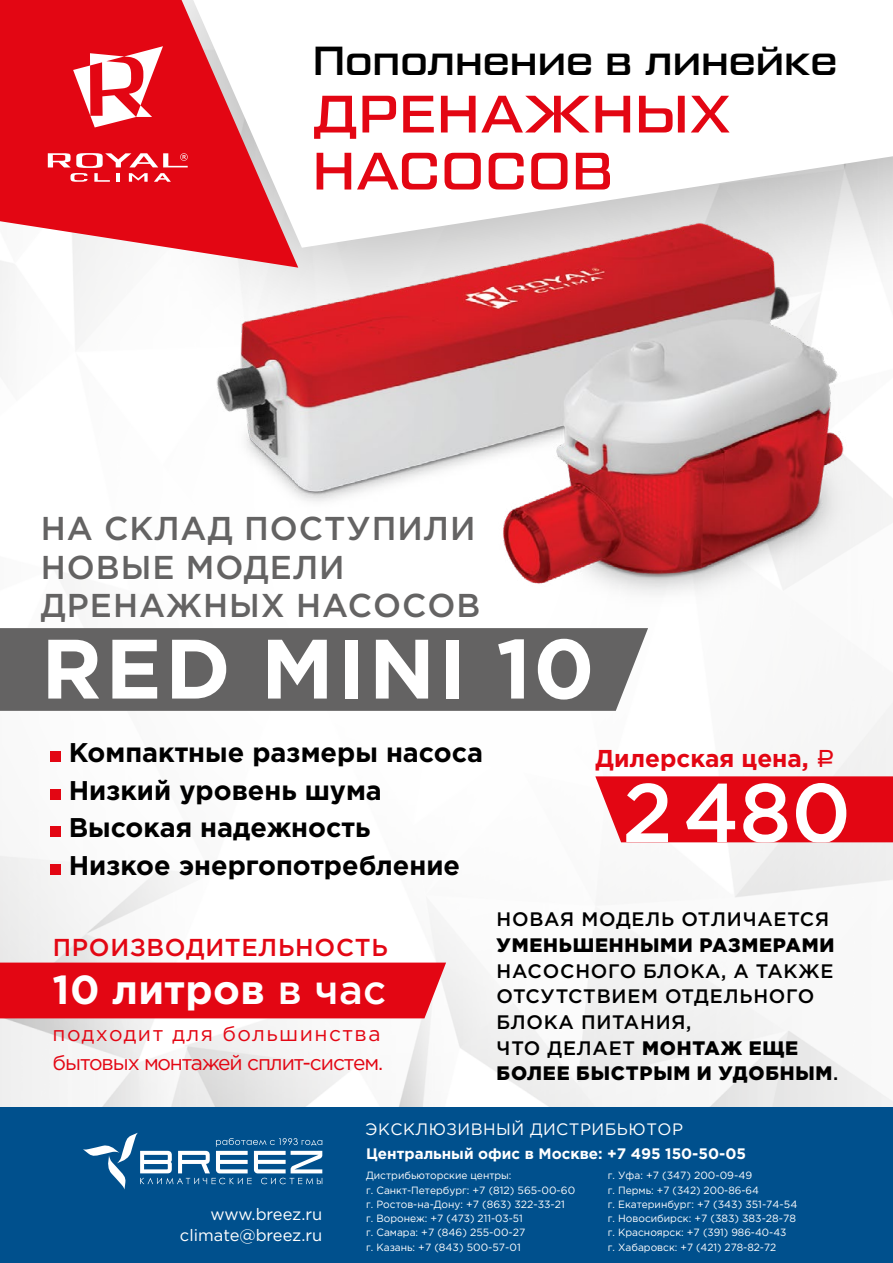
<style>
.page{position:relative;width:893px;height:1263px;background:#fff}
.page>*{position:absolute;margin:0;border:0;box-sizing:border-box;transform-origin:0 0}
.t1{font:700 84px "Gotham Pro";letter-spacing:.04em;color:#fff}
.t2{font:500 83.4px "Gotham Pro";color:#fff}
.t3{font:500 52.5px/57px "Tactic Sans";letter-spacing:.04em;color:#e30613}
.t4{font:500 40.5px "Tactic Sans";color:#000}
.t5{font:700 40.5px "Gotham Pro";letter-spacing:.01em;color:#fff}
.t6{font:500 33px/38.5px "Gotham Pro";letter-spacing:.03em;color:#646363}
.t7{font:700 27px/37.5px "Gotham Pro";color:#000}
.t8{font:500 24.45px "Gotham Pro";letter-spacing:.03em;color:#e30613}
.t9{font:700 24.3px "Gotham Pro";color:#e30613}
.t10{font:21px/28.5px "Gotham Pro";letter-spacing:-.05em;color:#e30613}
.t11{font:500 19.5px/25.7px "Gotham Pro";letter-spacing:.04em;color:#000}
.t12{font:900 19.5px "Gotham Pro";letter-spacing:.04em;color:#000}
.t13{font:16.5px/21px "Gotham Pro";color:#fff;text-align:right}
.t14{font:16.5px "Gotham Pro";letter-spacing:.03em;color:#fff}
.t15{font:700 15.15px "Gotham Pro";color:#fff}
.t16{font:10.5px/14.2px "Gotham Pro";color:#fff}
.s1{font-weight:500}
.s2{font-family:"ALS Rubl";font-weight:400}
.s3{font-weight:900}
</style>
<div class="page">
<img style="left:0;top:268px;width:893px;height:838px">
<div style="left:67px;top:0;width:826px;height:376px;background:#fff"></div>
<svg style="left:0;top:0;width:246px;height:268px;fill:#e30613"></svg>
<svg style="left:48px;top:153px;width:97px;height:29px"></svg>
<svg style="left:73px;top:46px;width:90px;height:81px"></svg>
<div style="left:50px;top:751px;width:11px;height:11px;background:#e30613"></div>
<div style="left:50px;top:789px;width:11px;height:10px;background:#e30613"></div>
<div style="left:50px;top:826px;width:11px;height:11px;background:#e30613"></div>
<div style="left:50px;top:864px;width:11px;height:10px;background:#e30613"></div>
<div style="left:0;top:962px;width:446px;height:56px;background:#e30613"></div>
<img style="left:145px;top:120px;width:748px;height:528px">
<div style="left:595px;top:776px;width:298px;height:66px;background:#e30613"></div>
<div style="left:0;top:628px;width:648px;height:83px;background:#646363"></div>
<div style="left:0;top:1106px;width:893px;height:157px;background:#00508d"></div>
<svg style="left:83px;top:1133px;width:239px;height:56px"></svg>
<h3 class="t4" style="left:313px;top:40px;width:526px">Пополнение в линейке</h3>
<h3 class="t3" style="left:313px;top:86px;width:418px">ДРЕНАЖНЫХ<br>НАСОСОВ</h3>
<h3 class="t6" style="left:41px;top:508px;width:441px">НА СКЛАД ПОСТУПИЛИ<br>НОВЫЕ МОДЕЛИ<br>ДРЕНАЖНЫХ НАСОСОВ</h3>
<h1 class="t1" style="left:41px;top:620px;width:555px">RED MINI 10</h1>
<h3 class="t7" style="left:69px;top:733px;width:416px">Компактные размеры насоса<br>Низкий уровень шума<br>Высокая надежность<br>Низкое энергопотребление</h3>
<h3 class="t8" style="left:53px;top:933px;width:337px">ПРОИЗВОДИТЕЛЬНОСТЬ</h3>
<h3 class="t5" style="left:53px;top:966px;width:335px">10 литров <span class="s1">в час</span></h3>
<h3 class="t10" style="left:53px;top:1019px;width:332px">подходит для большинства бытовых монтажей сплит-систем.</h3>
<h3 class="t9" style="left:595px;top:745px;width:241px">Дилерская цена, <span class="s2">a</span></h3>
<h2 class="t2" style="left:622px;top:765px;width:230px">2480</h2>
<h3 class="t11" style="left:497px;top:906px;width:334px">НОВАЯ МОДЕЛЬ ОТЛИЧАЕТСЯ</h3>
<h3 class="t12" style="left:497px;top:934px;width:339px">УМЕНЬШЕННЫМИ РАЗМЕРАМИ</h3>
<h3 class="t11" style="left:497px;top:957px;width:343px">НАСОСНОГО БЛОКА, А ТАКЖЕ<br>ОТСУТСТВИЕМ ОТДЕЛЬНОГО<br>БЛОКА ПИТАНИЯ,<br>ЧТО ДЕЛАЕТ <span class="s3">МОНТАЖ ЕЩЕ<br>БОЛЕЕ БЫСТРЫМ И УДОБНЫМ</span>.</h3>
<h3 class="t13" style="left:180px;top:1203px;width:144px">www.breez.ru climate@breez.ru</h3>
<h3 class="t14" style="left:365px;top:1120px;width:319px">ЭКСКЛЮЗИВНЫЙ ДИСТРИБЬЮТОР</h3>
<p class="t16" style="left:366px;top:1168px;width:210px">Дистрибьюторские центры:<br>г. Санкт-Петербург: +7 (812) 565-00-60 г. Ростов-на-Дону: +7 (863) 322-33-21<br>г. Воронеж: +7 (473) 211-03-51<br>г. Самара: +7 (846) 255-00-27<br>г. Казань: +7 (843) 500-57-01</p>
<p class="t16" style="left:608px;top:1168px;width:191px">г. Уфа: +7 (347) 200-09-49<br>г. Пермь: +7 (342) 200-86-64<br>г. Екатеринбург: +7 (343) 351-74-54 г. Новосибирск: +7 (383) 383-28-78 г. Красноярск: +7 (391) 986-40-43<br>г. Хабаровск: +7 (421) 278-82-72</p>
<h3 class="t15" style="left:366px;top:1145px;width:381px">Центральный офис в Москве: +7 495 150-50-05</h3>
</div>
